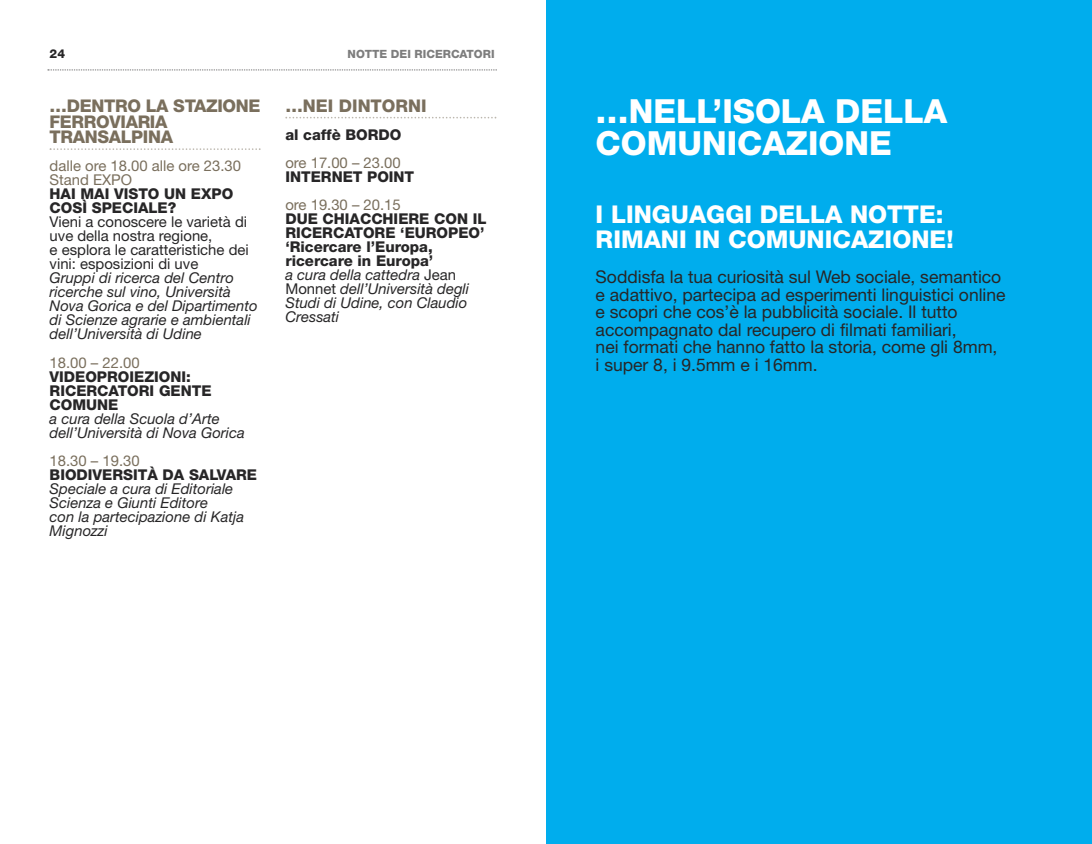
<style>
.page{position:relative;width:1092px;height:844px;background:#fff}
.page>*{position:absolute;margin:0;border:0;box-sizing:border-box;transform-origin:0 0}
.t1{font:800 33.25px/31.5px "Helvetica Neue";color:#fff}
.t2{font:800 24.5px/24.5px "Helvetica Neue";color:#fff}
.t3{font:17.5px/17.5px "Helvetica Neue";color:#272627}
.t4{font:800 17.5px/15.8px "Helvetica Neue";letter-spacing:-.02em;color:#7a6f5d}
.t5{font:800 17.5px "Helvetica Neue";color:#7a6f5d}
.t6{font:800 14.88px/14px "Helvetica Neue";color:#272627}
.t7{font:italic 14.88px/14px "Helvetica Neue";color:#272627}
.t8{font:14.88px/14px "Helvetica Neue";color:#272627}
.t9{font:14.88px/14px "Helvetica Neue";color:#7a6f5d}
.t10{font:800 12.25px "Helvetica Neue";color:#272627}
.t11{font:800 11.38px "Helvetica Neue";color:#7d7d7d}
.s1{font-weight:400;font-style:italic}
.s2{font-weight:400}
</style>
<div class="page">
<div style="left:546px;top:0;width:545px;height:843px;background:#00aded"></div>
<svg style="left:50px;top:148px;width:210px;height:2px"></svg>
<svg style="left:285px;top:117px;width:211px;height:1px"></svg>
<svg style="left:48px;top:69px;width:449px;height:1px"></svg>
<p class="t10" style="left:50px;top:50px;width:17px">24</p>
<p class="t11" style="left:347px;top:50px;width:148px">NOTTE DEI RICERCATORI</p>
<p class="t4" style="left:50px;top:99px;width:212px">…DENTRO LA STAZIONE<br>FERROVIARIA<br>TRANSALPINA</p>
<p class="t9" style="left:50px;top:160px;width:193px">dalle ore 18.00 alle ore 23.30<br>Stand EXPO</p>
<p class="t6" style="left:50px;top:188px;width:185px">HAI MAI VISTO UN EXPO<br>COSÌ SPECIALE?</p>
<p class="t8" style="left:50px;top:216px;width:201px">Vieni a conoscere le varietà di uve della nostra regione,<br>e esplora le caratteristiche dei vini: esposizioni di uve</p>
<p class="t7" style="left:50px;top:272px;width:209px">Gruppi di ricerca del Centro ricerche sul vino, Università<br>Nova Gorica e del Dipartimento di Scienze agrarie e ambientali dell’Università di Udine</p>
<p class="t9" style="left:50px;top:356px;width:91px">18.00 – 22.00</p>
<p class="t6" style="left:50px;top:370px;width:163px">VIDEOPROIEZIONI:<br>RICERCATORI GENTE<br>COMUNE</p>
<p class="t7" style="left:50px;top:412px;width:197px">a cura della Scuola d’Arte dell’Università di Nova Gorica</p>
<p class="t9" style="left:50px;top:454px;width:91px">18.30 – 19.30</p>
<p class="t6" style="left:50px;top:468px;width:209px">BIODIVERSITÀ DA SALVARE</p>
<p class="t7" style="left:50px;top:482px;width:196px">Speciale a cura di Editoriale<br>Scienza e Giunti Editore<br>con la partecipazione di Katja<br>Mignozzi</p>
<p class="t5" style="left:285px;top:99px;width:143px">…NEI DINTORNI</p>
<p class="t6" style="left:285px;top:129px;width:117px">al caffè BORDO</p>
<p class="t9" style="left:285px;top:157px;width:117px">ore 17.00 – 23.00</p>
<p class="t6" style="left:285px;top:171px;width:130px">INTERNET POINT</p>
<p class="t9" style="left:285px;top:199px;width:117px">ore 19.30 – 20.15</p>
<p class="t6" style="left:285px;top:213px;width:202px">DUE CHIACCHIERE CON IL<br>RICERCATORE ‘EUROPEO’ ‘Ricercare l’Europa, ricercare in Europa’<br><span class="s1">a cura della cattedra</span> <span class="s2">Jean<br>Monnet</span> <span class="s1">dell’Università degli<br>Studi di Udine, con Claudio<br>Cressati</span></p>
<h1 class="t1" style="left:595px;top:98px;width:353px">…NELL’ISOLA DELLA<br>COMUNICAZIONE</h1>
<h2 class="t2" style="left:595px;top:204px;width:359px">I LINGUAGGI DELLA NOTTE:<br>RIMANI IN COMUNICAZIONE!</h2>
<p class="t3" style="left:595px;top:270px;width:411px">Soddisfa la tua curiosità sul Web sociale, semantico e adattivo, partecipa ad esperimenti linguistici online e scopri che cos’è la pubblicità sociale. Il tutto accompagnato dal recupero di filmati familiari,<br>nei formati che hanno fatto la storia, come gli 8mm, i super 8, i 9.5mm e i 16mm.</p>
</div>
